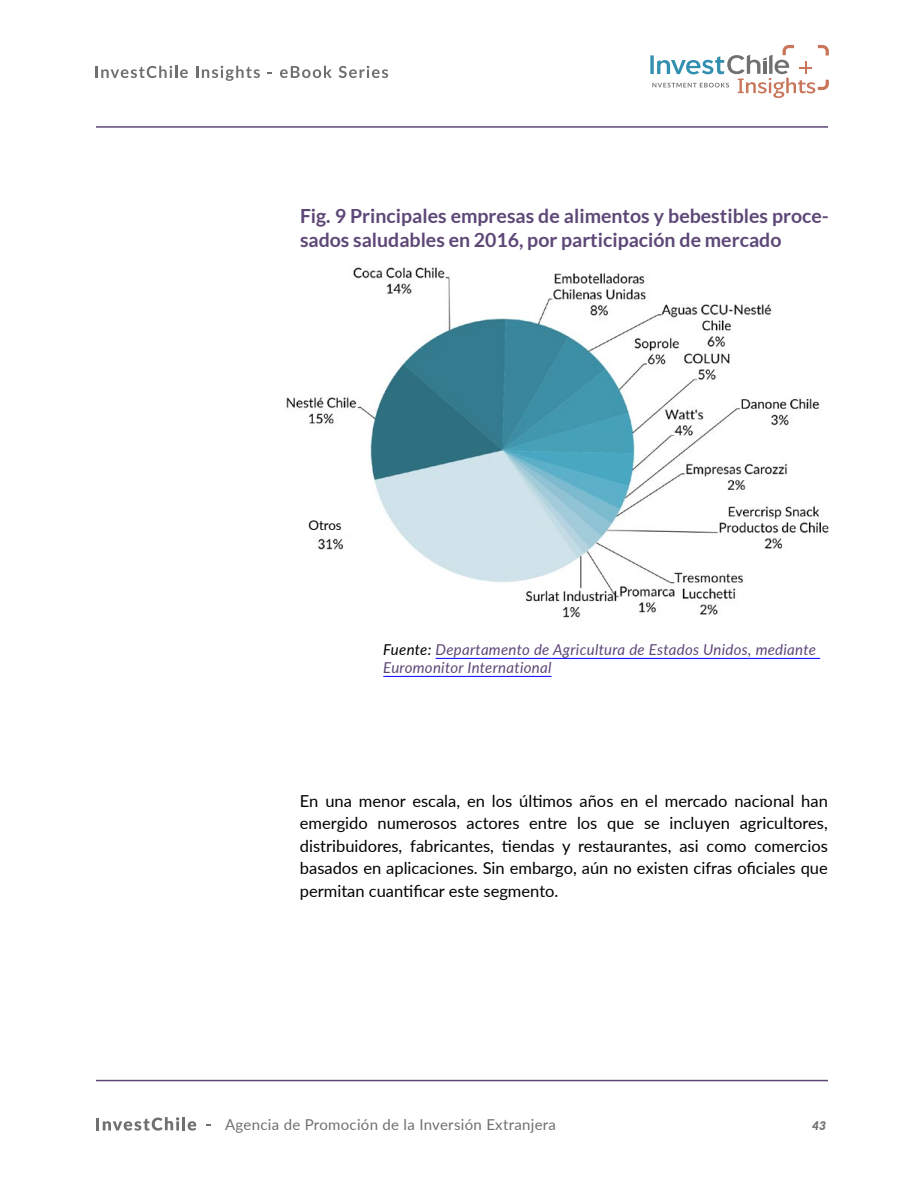
<style>
.page{position:relative;width:918px;height:1188px;background:#fff}
.page>*{position:absolute;margin:0;border:0;box-sizing:border-box;transform-origin:0 0}
.t1{font:700 19.5px/23.4px "Lato";color:#5d4777}
.t2{font:16.5px/22.5px "Lato";color:#000;text-align:justify}
.t3{font:italic 15px/18px "Lato";letter-spacing:.02em;color:#5d4777}
.t4{font:15px "Lato";letter-spacing:.02em;color:#707070}
.t5{font:13.35px "Lato";color:#000}
.t6{font:italic 900 12px "Lato";color:#707070}
.s1{color:#000}
</style>
<div class="page">
<hr style="left:96px;top:126px;width:732px;height:2px;background:#5d4777">
<hr style="left:96px;top:1080px;width:732px;height:1px;background:#5d4777">
<svg style="left:96px;top:66px;width:92px;height:12px"></svg>
<svg style="left:196px;top:66px;width:64px;height:15px"></svg>
<svg style="left:280px;top:66px;width:52px;height:12px"></svg>
<svg style="left:339px;top:66px;width:49px;height:12px"></svg>
<svg style="left:650px;top:45px;width:179px;height:53px"></svg>
<svg style="left:96px;top:1117px;width:100px;height:14px"></svg>
<img style="left:286px;top:267px;width:543px;height:351px">
<hr style="left:436px;top:658px;width:384px;height:1px;background:#00f">
<hr style="left:383px;top:676px;width:168px;height:1px;background:#00f">
<div style="left:304px;top:514px;width:68px;height:21px;background:#fff"></div>
<p class="t1" style="left:300px;top:204px;width:530px">Fig. 9 Principales empresas de alimentos y bebestibles proce&shy;sados saludables en 2016, por participación de mercado</p>
<p class="t5" style="left:308px;top:516px;width:35px">Otros</p>
<p class="t3" style="left:383px;top:640px;width:434px"><span class="s1">Fuente:</span> Departamento de Agricultura de Estados Unidos, mediante<br>Euromonitor International</p>
<p class="t2" style="left:300px;top:789px;width:529px">En una menor escala, en los últimos años en el mercado nacional han emergido numerosos actores entre los que se incluyen agricultores, distribuidores, fabricantes, tiendas y restaurantes, asi como comercios basados en aplicaciones. Sin embargo, aún no existen cifras oficiales que permitan cuantificar este segmento.</p>
<p class="t4" style="left:225px;top:1114px;width:332px">Agencia de Promoción de la Inversión Extranjera</p>
<p class="t6" style="left:812px;top:1117px;width:15px">43</p>
</div>
